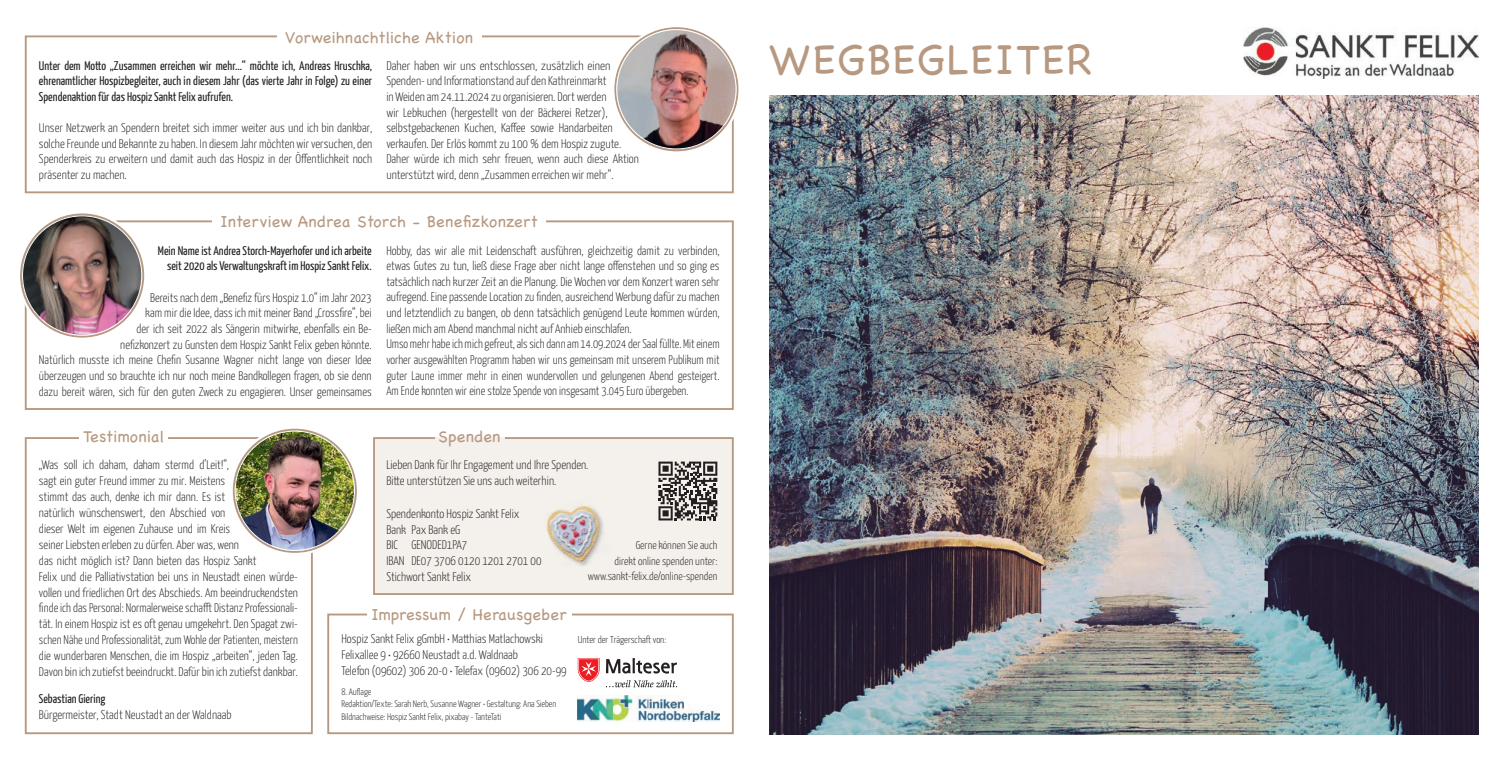
<style>
.page{position:relative;width:1503px;height:759px;background:#fff}
.page>*{position:absolute;margin:0;border:0;box-sizing:border-box;transform-origin:0 0}
.t1{font:300 42.75px "Chalkboard SE";letter-spacing:.03em;color:#b79981}
.t2{font:300 16.25px "Chalkboard SE";letter-spacing:.01em;color:#b79981}
.t3{font:300 12.5px/15.6px "Yanone Kaffeesatz";color:#231f20}
.t4{font:12.5px/15.6px "Yanone Kaffeesatz";color:#231f20;text-align:right}
.t5{font:300 11.25px/15.6px "Yanone Kaffeesatz";color:#231f20;text-align:right}
.t6{font:300 10px "Yanone Kaffeesatz";color:#231f20}
.t7{font:300 9.38px/12.5px "Yanone Kaffeesatz";color:#231f20}
</style>
<div class="page">
<div style="left:374px;top:438px;width:359px;height:155px;background:#f4f0eb"></div>
<div style="left:373px;top:437px;width:360px;height:157px;border:2px solid #b79981"></div>
<img style="left:546px;top:504px;width:57px;height:62px">
<div style="left:25px;top:35px;width:708px;height:158px;border:2px solid #b79981"></div>
<div style="left:327px;top:613px;width:406px;height:120px;border:2px solid #b79981"></div>
<img style="left:1243px;top:28px;width:235px;height:51px">
<img style="left:769px;top:96px;width:709px;height:637px">
<div style="left:367px;top:605px;width:204px;height:21px;background:#fff"></div>
<img style="left:578px;top:695px;width:141px;height:26px">
<svg style="left:578px;top:658px;width:21px;height:23px"></svg>
<svg style="left:606px;top:658px;width:71px;height:15px"></svg>
<svg style="left:606px;top:680px;width:71px;height:7px"></svg>
<div style="left:25px;top:437px;width:288px;height:296px;border:2px solid #b79981"></div>
<div style="left:80px;top:426px;width:88px;height:22px;background:#fff"></div>
<svg style="left:231px;top:427px;width:127px;height:127px"></svg>
<img style="left:235px;top:430px;width:120px;height:120px;border-radius:60px">
<div style="left:687px;top:32px;width:54px;height:57px;background:#fff"></div>
<svg style="left:612px;top:25px;width:128px;height:128px"></svg>
<img style="left:616px;top:29px;width:120px;height:120px;border-radius:60px">
<div style="left:25px;top:220px;width:708px;height:190px;border:2px solid #b79981"></div>
<div style="left:17px;top:214px;width:54px;height:56px;background:#fff"></div>
<div style="left:213px;top:211px;width:333px;height:21px;background:#fff"></div>
<svg style="left:18px;top:212px;width:128px;height:127px"></svg>
<img style="left:22px;top:215px;width:120px;height:120px;border-radius:60px">
<div style="left:277px;top:27px;width:204px;height:20px;background:#fff"></div>
<svg style="left:658px;top:461px;width:59px;height:59px"></svg>
<div style="left:435px;top:437px;width:69px;height:9px;background:#f4f0eb"></div>
<h2 class="t2" style="left:285px;top:23px;width:189px">Vorweihnachtliche Aktion</h2>
<p class="t4" style="left:39px;top:57px;width:335px;text-align:justify">Unter dem Motto „Zusammen erreichen wir mehr...“ möchte ich, Andreas Hruschka, ehrenamtlicher Hospizbegleiter, auch in diesem Jahr (das vierte Jahr in Folge) zu einer Spendenaktion für das Hospiz Sankt Felix aufrufen.</p>
<p class="t3" style="left:39px;top:119px;width:335px;text-align:justify">Unser Netzwerk an Spendern breitet sich immer weiter aus und ich bin dankbar, solche Freunde und Bekannte zu haben. In diesem Jahr möchten wir versuchen, den Spenderkreis zu erweitern und damit auch das Hospiz in der Öffentlichkeit noch präsenter zu machen.</p>
<p class="t3" style="left:386px;top:57px;width:254px">Daher haben wir uns entschlossen, zusätzlich einen Spenden- und Informationstand auf den Kathreinmarkt<br>in Weiden am 24.11.2024 zu organisieren. Dort werden<br>wir Lebkuchen (hergestellt von der Bäckerei Retzer), selbstgebackenen Kuchen, Kaffee sowie Handarbeiten verkaufen. Der Erlös kommt zu 100 % dem Hospiz zugute.<br>Daher würde ich mich sehr freuen, wenn auch diese Aktion unterstützt wird, denn „Zusammen erreichen wir mehr“.</p>
<h2 class="t2" style="left:220px;top:207px;width:319px">Interview Andrea Storch - Benefizkonzert</h2>
<p class="t4" style="left:158px;top:242px;width:215px">Mein Name ist Andrea Storch-Mayerhofer und ich arbeite seit 2020 als Verwaltungskraft im Hospiz Sankt Felix.</p>
<p class="t3" style="left:39px;top:289px;width:334px;text-align:right">Bereits nach dem „Benefiz fürs Hospiz 1.0“ im Jahr 2023<br>kam mir die Idee, dass ich mit meiner Band „Crossfire“, bei<br>der ich seit 2022 als Sängerin mitwirke, ebenfalls ein Be-<br>nefizkonzert zu Gunsten dem Hospiz Sankt Felix geben könnte.<br>Natürlich musste ich meine Chefin Susanne Wagner nicht lange von dieser Idee überzeugen und so brauchte ich nur noch meine Bandkollegen fragen, ob sie denn dazu bereit wären, sich für den guten Zweck zu engagieren. Unser gemeinsames</p>
<h2 class="t2" style="left:83px;top:422px;width:83px">Testimonial</h2>
<p class="t3" style="left:386px;top:241px;width:335px">Hobby, das wir alle mit Leidenschaft ausführen, gleichzeitig damit zu verbinden, etwas Gutes zu tun, ließ diese Frage aber nicht lange offenstehen und so ging es tatsächlich nach kurzer Zeit an die Planung. Die Wochen vor dem Konzert waren sehr aufregend. Eine passende Location zu finden, ausreichend Werbung dafür zu machen und letztendlich zu bangen, ob denn tatsächlich genügend Leute kommen würden, ließen mich am Abend manchmal nicht auf Anhieb einschlafen.<br>Umso mehr habe ich mich gefreut, als sich dann am 14.09.2024 der Saal füllte. Mit einem vorher ausgewählten Programm haben wir uns gemeinsam mit unserem Publikum mit guter Laune immer mehr in einen wundervollen und gelungenen Abend gesteigert.<br>Am Ende konnten wir eine stolze Spende von insgesamt 3.045 Euro übergeben.</p>
<h2 class="t2" style="left:438px;top:422px;width:64px">Spenden</h2>
<p class="t3" style="left:39px;top:456px;width:260px">„Was soll ich daham, daham stermd d’Leit!“,<br>sagt ein guter Freund immer zu mir. Meistens<br>stimmt das auch, denke ich mir dann. Es ist<br>natürlich wünschenswert, den Abschied von<br>dieser Welt im eigenen Zuhause und im Kreis<br>seiner Liebsten erleben zu dürfen. Aber was, wenn<br>das nicht möglich ist? Dann bieten das Hospiz Sankt<br>Felix und die Palliativstation bei uns in Neustadt einen würde&shy;vollen und friedlichen Ort des Abschieds. Am beeindruckendsten finde ich das Personal: Normalerweise schafft Distanz Professionali&shy;tät. In einem Hospiz ist es oft genau umgekehrt. Den Spagat zwi&shy;schen Nähe und Professionalität, zum Wohle der Patienten, meistern die wunderbaren Menschen, die im Hospiz „arbeiten“, jeden Tag.<br>Davon bin ich zutiefst beeindruckt. Dafür bin ich zutiefst dankbar.</p>
<p class="t4" style="left:39px;top:690px;width:68px">Sebastian Giering</p>
<p class="t3" style="left:39px;top:705px;width:194px">Bürgermeister, Stadt Neustadt an der Waldnaab</p>
<p class="t3" style="left:386px;top:456px;width:204px">Lieben Dank für Ihr Engagement und Ihre Spenden.<br>Bitte unterstützen Sie uns auch weiterhin.</p>
<p class="t3" style="left:386px;top:505px;width:157px">Spendenkonto Hospiz Sankt Felix<br>Bank Pax Bank eG<br>BIC GENODED1PA7<br>IBAN DE07 3706 0120 1201 2701 00<br>Stichwort Sankt Felix</p>
<p class="t5" style="left:587px;top:536px;width:131px">Gerne können Sie auch<br>direkt online spenden unter: www.sankt-felix.de/online-spenden</p>
<h2 class="t2" style="left:371px;top:600px;width:197px">Impressum / Herausgeber</h2>
<p class="t3" style="left:341px;top:630px;width:203px">Hospiz Sankt Felix gGmbH • Matthias Matlachowski</p>
<p class="t6" style="left:578px;top:632px;width:90px">Unter der Trägerschaft von:</p>
<p class="t3" style="left:341px;top:646px;width:227px">Felixallee 9 • 92660 Neustadt a.d. Waldnaab<br>Telefon (09602) 306 20-0 • Telefax (09602) 306 20-99</p>
<p class="t7" style="left:341px;top:684px;width:216px">8. Auflage<br>Redaktion/Texte: Sarah Nerb, Susanne Wagner • Gestaltung: Ana Sieben<br>Bildnachweise: Hospiz Sankt Felix, pixabay - TanteTati</p>
<h1 class="t1" style="left:769px;top:22px;width:325px">WEGBEGLEITER</h1>
</div>
